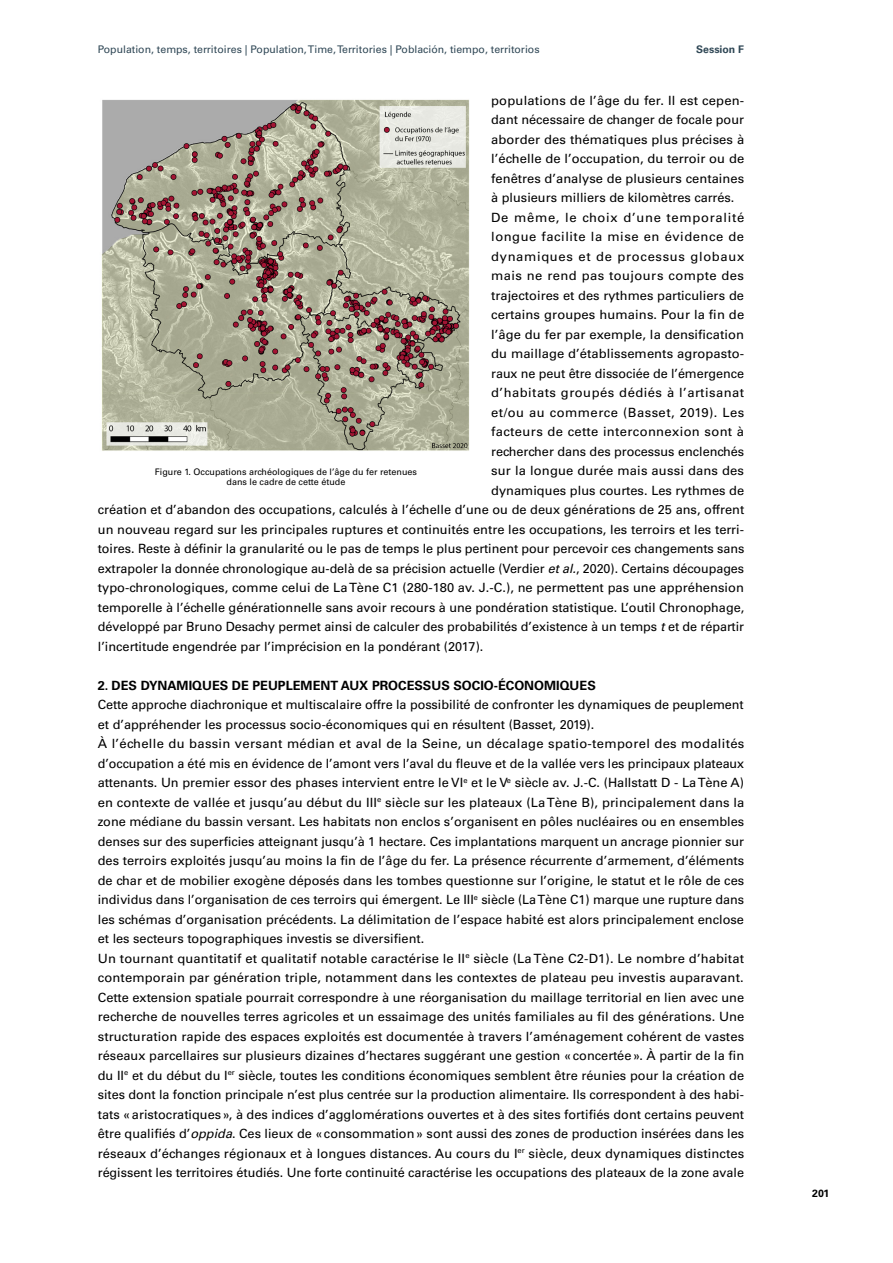
<style>
.page{position:relative;width:893px;height:1263px;background:#fff}
.page>*{position:absolute;margin:0;border:0;box-sizing:border-box;transform-origin:0 0}
.texte_courant{font:12.75px/19.5px "Univers LT";color:#000;text-align:justify}
.texte_courant-2{font:12.75px "Univers LT";letter-spacing:.035em;color:#000}
.inter_1{font:700 12.75px "Univers LT";color:#000}
.texte_courant-3{font:12.75px "Univers LT";letter-spacing:.025em;color:#000}
.texte_courant-4{font:12.75px "Univers LT";letter-spacing:.04em;color:#000}
.texte_courant-5{font:12.75px "Univers LT";letter-spacing:.055em;color:#000}
.texte_courant-6{font:12.75px "Univers LT";letter-spacing:.05em;color:#000}
.texte_courant-7{font:12.75px "Univers LT";letter-spacing:.03em;color:#000}
.t1{font:10.5px "Univers LT";color:#2f4755}
.t2{font:700 10.5px "Univers LT";color:#2f4755}
.t3{font:700 10.5px "Univers LT";color:#000}
.Figure{font:9px/9.8px "Univers LT";color:#000;text-align:center}
.s1{font-style:italic}
</style>
<div class="page">
<img style="left:101px;top:99px;width:369px;height:352px">
<p class="t1" style="left:98px;top:43px;width:443px">Population, temps, territoires | Population, Time, Territories | Población, tiempo, territorios</p>
<p class="t2" style="left:696px;top:43px;width:49px">Session F</p>
<p class="texte_courant" style="left:491px;top:90px;width:255px">populations de l’âge du fer. Il est cepen&shy;dant nécessaire de changer de focale pour aborder des thématiques plus précises à l’échelle de l’occupation, du terroir ou de fenêtres d’analyse de plusieurs centaines à plusieurs milliers de kilomètres carrés.</p>
<p class="texte_courant-5" style="left:491px;top:209px;width:255px">De même, le choix d’une temporalité</p>
<p class="texte_courant-4" style="left:491px;top:229px;width:254px">longue facilite la mise en évidence de</p>
<p class="texte_courant-6" style="left:491px;top:248px;width:255px">dynamiques et de processus globaux</p>
<p class="texte_courant-7" style="left:491px;top:268px;width:254px">mais ne rend pas toujours compte des</p>
<p class="texte_courant" style="left:491px;top:285px;width:254px">trajectoires et des rythmes particuliers de</p>
<p class="texte_courant" style="left:491px;top:305px;width:255px">certains groupes humains. Pour la fin de</p>
<p class="texte_courant" style="left:491px;top:324px;width:254px">l’âge du fer par exemple, la densification</p>
<p class="texte_courant" style="left:491px;top:344px;width:254px">du maillage d’établissements agropasto-</p>
<p class="texte_courant" style="left:491px;top:363px;width:254px">raux ne peut être dissociée de l’émergence</p>
<p class="texte_courant-2" style="left:491px;top:385px;width:254px">d’habitats groupés dédiés à l’artisanat</p>
<p class="texte_courant-2" style="left:491px;top:404px;width:255px">et/ou au commerce (Basset, 2019). Les</p>
<p class="texte_courant-3" style="left:491px;top:424px;width:254px">facteurs de cette interconnexion sont à</p>
<p class="texte_courant" style="left:491px;top:441px;width:255px">rechercher dans des processus enclenchés</p>
<p class="texte_courant" style="left:491px;top:461px;width:254px">sur la longue durée mais aussi dans des</p>
<p class="texte_courant" style="left:491px;top:480px;width:255px">dynamiques plus courtes. Les rythmes de</p>
<p class="texte_courant" style="left:98px;top:500px;width:648px">création et d’abandon des occupations, calculés à l’échelle d’une ou de deux générations de 25 ans, offrent</p>
<p class="texte_courant" style="left:98px;top:519px;width:648px">un nouveau regard sur les principales ruptures et continuités entre les occupations, les terroirs et les terri-</p>
<p class="texte_courant" style="left:98px;top:539px;width:648px">toires. Reste à définir la granularité ou le pas de temps le plus pertinent pour percevoir ces changements sans</p>
<p class="texte_courant" style="left:98px;top:558px;width:648px">extrapoler la donnée chronologique au-delà de sa précision actuelle (Verdier <span class="s1">et al.</span>, 2020). Certains découpages</p>
<p class="texte_courant" style="left:98px;top:578px;width:648px">typo-chronologiques, comme celui de La Tène C1 (280-180 av. J.-C.), ne permettent pas une appréhension</p>
<p class="texte_courant" style="left:98px;top:597px;width:648px">temporelle à l’échelle générationnelle sans avoir recours à une pondération statistique. L’outil Chronophage,</p>
<p class="texte_courant" style="left:98px;top:617px;width:648px">développé par Bruno Desachy permet ainsi de calculer des probabilités d’existence à un temps <span class="s1">t</span> et de répartir</p>
<p class="texte_courant" style="left:98px;top:636px;width:387px">l’incertitude engendrée par l’imprécision en la pondérant (2017).</p>
<p class="inter_1" style="left:98px;top:678px;width:500px">2. DES DYNAMIQUES DE PEUPLEMENT AUX PROCESSUS SOCIO-ÉCONOMIQUES</p>
<p class="texte_courant" style="left:98px;top:695px;width:647px">Cette approche diachronique et multiscalaire offre la possibilité de confronter les dynamiques de peuplement et d’appréhender les processus socio-économiques qui en résultent (Basset, 2019).</p>
<p class="texte_courant" style="left:98px;top:734px;width:648px">À l’échelle du bassin versant médian et aval de la Seine, un décalage spatio-temporel des modalités d’occupation a été mis en évidence de l’amont vers l’aval du fleuve et de la vallée vers les principaux plateaux attenants. Un premier essor des phases intervient entre le VI<sup>e</sup> et le V<sup>e</sup> siècle av. J.-C. (Hallstatt D - La Tène A) en contexte de vallée et jusqu’au début du III<sup>e</sup> siècle sur les plateaux (La Tène B), principalement dans la zone médiane du bassin versant. Les habitats non enclos s’organisent en pôles nucléaires ou en ensembles denses sur des superficies atteignant jusqu’à 1 hectare. Ces implantations marquent un ancrage pionnier sur des terroirs exploités jusqu’au moins la fin de l’âge du fer. La présence récurrente d’armement, d’éléments de char et de mobilier exogène déposés dans les tombes questionne sur l’origine, le statut et le rôle de ces individus dans l’organisation de ces terroirs qui émergent. Le III<sup>e</sup> siècle (La Tène C1) marque une rupture dans les schémas d’organisation précédents. La délimitation de l’espace habité est alors principalement enclose et les secteurs topographiques investis se diversifient.</p>
<p class="texte_courant" style="left:98px;top:948px;width:648px">Un tournant quantitatif et qualitatif notable caractérise le II<sup>e</sup> siècle (La Tène C2-D1). Le nombre d’habitat contemporain par génération triple, notamment dans les contextes de plateau peu investis auparavant.<br>Cette extension spatiale pourrait correspondre à une réorganisation du maillage territorial en lien avec une recherche de nouvelles terres agricoles et un essaimage des unités familiales au fil des générations. Une structuration rapide des espaces exploités est documentée à travers l’aménagement cohérent de vastes réseaux parcellaires sur plusieurs dizaines d’hectares suggérant une gestion «concertée». À partir de la fin du II<sup>e</sup> et du début du I<sup>er</sup> siècle, toutes les conditions économiques semblent être réunies pour la création de sites dont la fonction principale n’est plus centrée sur la production alimentaire. Ils correspondent à des habi&shy;tats «aristocratiques», à des indices d’agglomérations ouvertes et à des sites fortifiés dont certains peuvent être qualifiés d’<span class="s1">oppida</span>. Ces lieux de «consommation» sont aussi des zones de production insérées dans les réseaux d’échanges régionaux et à longues distances. Au cours du I<sup>er</sup> siècle, deux dynamiques distinctes régissent les territoires étudiés. Une forte continuité caractérise les occupations des plateaux de la zone avale</p>
<p class="Figure" style="left:155px;top:467px;width:264px">Figure 1. Occupations archéologiques de l’âge du fer retenues dans le cadre de cette étude</p>
<p class="t3" style="left:812px;top:1187px;width:18px">201</p>
</div>
